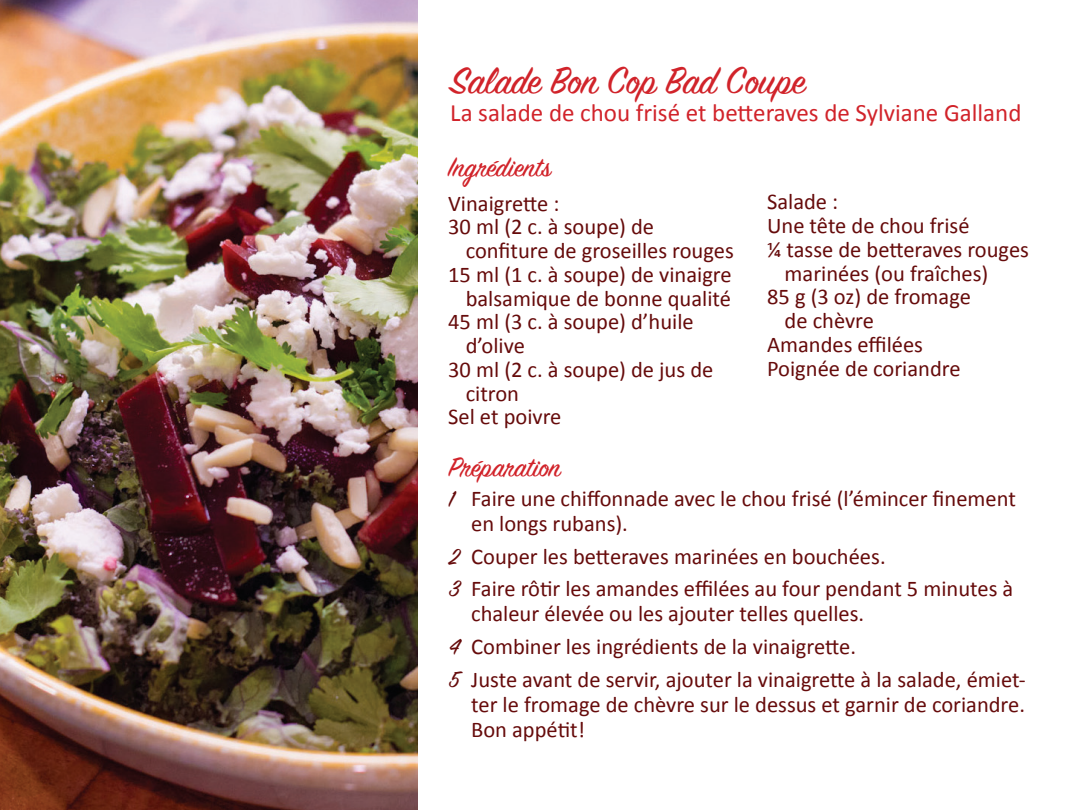
<style>
.page{position:relative;width:1080px;height:810px;background:#fff}
.page>*{position:absolute;margin:0;border:0;box-sizing:border-box;transform-origin:0 0}
.t1{font:41.75px "Sign Painter House Script";color:#d1232a}
.t2{font:30px "Sign Painter House Script";color:#d1232a}
.t3{font:25px "Calibri";color:#d1232a}
.t4{font:22.5px/23.8px "Calibri";color:#660b0b}
.s1{font-family:"Sign Painter House Script";font-size:25px}
</style>
<div class="page">
<img style="left:0;top:0;width:418px;height:810px">
<p class="t1" style="left:450px;top:61px;width:357px">Salade Bon Cop Bad Coupe</p>
<p class="t3" style="left:450px;top:96px;width:573px">La salade de chou frisé et betteraves de Sylviane Galland</p>
<p class="t2" style="left:448px;top:153px;width:104px">Ingrédients</p>
<p class="t4" style="left:448px;top:191px;width:113px">Vinaigrette :</p>
<p class="t4" style="left:466px;top:215px;width:270px;text-indent:-18px">30 ml (2 c. à soupe) de confiture de groseilles rouges</p>
<p class="t4" style="left:448px;top:263px;width:285px;text-align:right">15 ml (1 c. à soupe) de vinaigre balsamique de bonne qualité</p>
<p class="t4" style="left:466px;top:310px;width:230px;text-indent:-18px">45 ml (3 c. à soupe) d’huile d’olive</p>
<p class="t4" style="left:466px;top:358px;width:249px;text-indent:-18px">30 ml (2 c. à soupe) de jus de citron</p>
<p class="t4" style="left:448px;top:405px;width:115px">Sel et poivre</p>
<p class="t2" style="left:449px;top:453px;width:113px">Préparation</p>
<p class="t4" style="left:471px;top:486px;width:546px;line-height:25px;text-indent:-22px"><span class="s1">1</span> Faire une chiffonnade avec le chou frisé (l’émincer finement en longs rubans).</p>
<p class="t4" style="left:449px;top:544px;width:438px"><span class="s1">2</span> Couper les betteraves marinées en bouchées.</p>
<p class="t4" style="left:471px;top:576px;width:544px;line-height:25px;text-indent:-22px"><span class="s1">3</span> Faire rôtir les amandes effilées au four pendant 5 minutes à chaleur élevée ou les ajouter telles quelles.</p>
<p class="t4" style="left:449px;top:635px;width:409px"><span class="s1">4</span> Combiner les ingrédients de la vinaigrette.</p>
<p class="t4" style="left:471px;top:667px;width:556px;line-height:25px;text-align:justify;text-indent:-22px"><span class="s1">5</span> Juste avant de servir, ajouter la vinaigrette à la salade, émiet&shy;ter le fromage de chèvre sur le dessus et garnir de coriandre.<br>Bon appétit!</p>
<p class="t4" style="left:767px;top:190px;width:73px">Salade :</p>
<p class="t4" style="left:767px;top:214px;width:204px">Une tête de chou frisé</p>
<p class="t4" style="left:785px;top:238px;width:246px;text-indent:-18px">¼ tasse de betteraves rouges marinées (ou fraîches)</p>
<p class="t4" style="left:785px;top:285px;width:188px;text-indent:-18px">85 g (3 oz) de fromage de chèvre</p>
<p class="t4" style="left:767px;top:333px;width:158px">Amandes effilées</p>
<p class="t4" style="left:767px;top:356px;width:195px">Poignée de coriandre</p>
</div>
